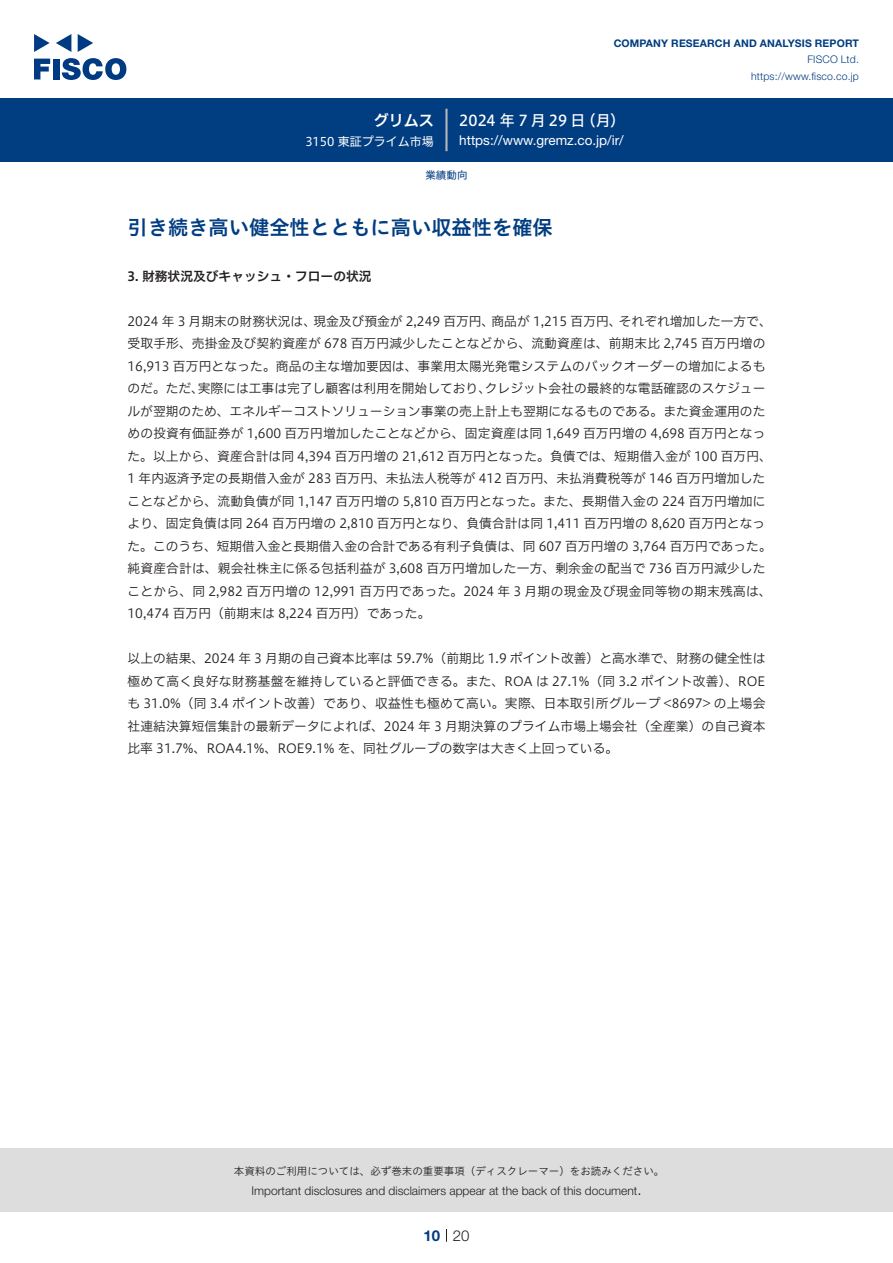
<style>
.page{position:relative;width:893px;height:1263px;background:#fff}
.page>*{position:absolute;margin:0;border:0;box-sizing:border-box;transform-origin:0 0}
.中タイトル{font:20.25px "Hiragino UD Sans Std W6";color:#003d81}
.t1{font:15px "Hiragino UD Sans F Std N W5";letter-spacing:.01em;color:#fff}
.t2{font:15px "Hiragino UD Sans F Std N W6";color:#fff}
.t3{font:300 15px "Helvetica Neue LT Std";color:#231f20}
.t4{font:700 15px "Helvetica Neue LT Std";color:#003d81}
.t5{font:13.5px "Helvetica Neue LT Std";color:#fff}
.本文{font:12.75px/22.5px "Hiragino UD Sans F Std N W3";letter-spacing:.005em;color:#231f20}
.小タイトル{font:12.75px "Hiragino UD Sans F Std N W6";color:#231f20}
.t6{font:300 12px "Helvetica Neue LT Std";color:#231f20}
.t7{font:12px "Hiragino UD Sans F Std N W4";color:#fff}
.t8{font:10.5px "Hiragino UD Sans Std W3";color:#231f20}
.t9{font:700 10.5px "Helvetica Neue LT Std";letter-spacing:.015em;color:#003d81}
.t10{font:300 10.5px/16.5px "Helvetica Neue LT Std";letter-spacing:.015em;color:#003d81;text-align:right}
.ヘッダー{font:10.5px "Hiragino UD Sans F Std N W4";color:#003d81}
</style>
<div class="page">
<div style="left:0;top:1148px;width:893px;height:64px;background:#ddd"></div>
<svg style="left:34px;top:59px;width:16px;height:20px"></svg>
<div style="left:53px;top:59px;width:6px;height:20px;background:#003a83"></div>
<svg style="left:62px;top:58px;width:64px;height:22px"></svg>
<svg style="left:34px;top:34px;width:16px;height:18px"></svg>
<svg style="left:78px;top:34px;width:15px;height:18px"></svg>
<svg style="left:56px;top:34px;width:15px;height:18px"></svg>
<div style="left:0;top:98px;width:893px;height:64px;background:#003d81"></div>
<hr style="left:445px;top:109px;width:3px;height:42px;background:#b5b5b6">
<svg style="left:446px;top:1229px;width:1px;height:13px"></svg>
<p class="t2" style="left:374px;top:109px;width:62px">グリムス</p>
<p class="t7" style="left:305px;top:132px;width:130px">3150 東証プライム市場</p>
<p class="t9" style="left:614px;top:37px;width:247px">COMPANY RESEARCH AND ANALYSIS REPORT</p>
<p class="t10" style="left:751px;top:51px;width:109px">FISCO Ltd. https://www.fisco.co j p.</p>
<p class="t1" style="left:581px;top:109px;width:46px">（月(</p>
<p class="t1" style="left:459px;top:109px;width:128px">2024 年 7月29 日</p>
<p class="t5" style="left:459px;top:132px;width:166px">https://www.gremz. c o j p. /i r/</p>
<p class="ヘッダー" style="left:425px;top:167px;width:43px">業績動向</p>
<p class="中タイトル" style="left:128px;top:212px;width:427px">引き続き高い健全性とともに高い収益性を確保</p>
<p class="小タイトル" style="left:128px;top:266px;width:246px">3. 財務状況及びキャッシュ・フローの状況</p>
<p class="本文" style="left:313px;top:309px;width:183px">現金及び預金が 2,249 百万円、</p>
<p class="本文" style="left:492px;top:309px;width:132px">商品が 1,215 百万円、</p>
<p class="本文" style="left:128px;top:309px;width:190px">2024 年 3 月期末の財務状況は、</p>
<p class="本文" style="left:128px;top:331px;width:639px">受取手形、売掛金及び契約資産が 678 百万円減少したことなどから、流動資産は、前期末比 2,745 百万円増の</p>
<p class="本文" style="left:128px;top:354px;width:639px">16,913 百万円となった。商品の主な増加要因は、事業用太陽光発電システムのバックオーダーの増加によるも</p>
<p class="本文" style="left:485px;top:376px;width:282px">クレジット会社の最終的な電話確認のスケジュー</p>
<p class="本文" style="left:619px;top:309px;width:154px">それぞれ増加した一方で、</p>
<p class="本文" style="left:198px;top:376px;width:295px">実際には工事は完了し顧客は利用を開始しており、</p>
<p class="本文" style="left:128px;top:376px;width:646px">のだ。ただ、<br>ルが翌期のため、エネルギーコストソリューション事業の売上計上も翌期になるものである。また資金運用のための投資有価証券が 1,600 百万円増加したことなどから、固定資産は同 1,649 百万円増の 4,698 百万円となった。以上から、資産合計は同 4,394 百万円増の 21,612 百万円となった。負債では、短期借入金が 100 百万円、1 年内返済予定の長期借入金が 283 百万円、未払法人税等が 412 百万円、未払消費税等が 146 百万円増加したことなどから、流動負債が同 1,147 百万円増の 5,810 百万円となった。また、長期借入金の 224 百万円増加により、固定負債は同 264 百万円増の 2,810 百万円となり、負債合計は同 1,411 百万円増の 8,620 百万円となった。このうち、短期借入金と長期借入金の合計である有利子負債は、同 607 百万円増の 3,764 百万円であった。純資産合計は、親会社株主に係る包括利益が 3,608 百万円増加した一方、剰余金の配当で 736 百万円減少したことから、同 2,982 百万円増の 12,991 百万円であった。2024 年 3 月期の現金及び現金同等物の期末残高は、10,474 百万円（前期末は 8,224 百万円）であった。</p>
<p class="本文" style="left:128px;top:646px;width:639px;text-align:justify">以上の結果、2024 年 3 月期の自己資本比率は 59.7%（前期比 1.9 ポイント改善）と高水準で、財務の健全性は極めて高く良好な財務基盤を維持していると評価できる。また、ROA は 27.1%（同 3.2 ポイント改善）、ROEも 31.0%（同 3.4 ポイント改善）であり、収益性も極めて高い。実際、日本取引所グループ &lt;8697&gt; の上場会社連結決算短信集計の最新データによれば、2024 年 3 月期決算のプライム市場上場会社（全産業）の自己資本比率 31.7%、ROA4.1%、ROE9.1% を、同社グループの数字は大きく上回っている。</p>
<p class="t8" style="left:234px;top:1163px;width:432px">本資料のご利用については、必ず巻末の重要事項（ディスクレーマー）をお読みください。</p>
<p class="t3" style="left:637px;top:1180px;width:6px">.</p>
<p class="t6" style="left:251px;top:1183px;width:387px">Important disclosures and disclaimers appear at the back of this document</p>
<p class="t4" style="left:423px;top:1226px;width:18px">10</p>
<p class="t3" style="left:453px;top:1226px;width:18px">20</p>
</div>
